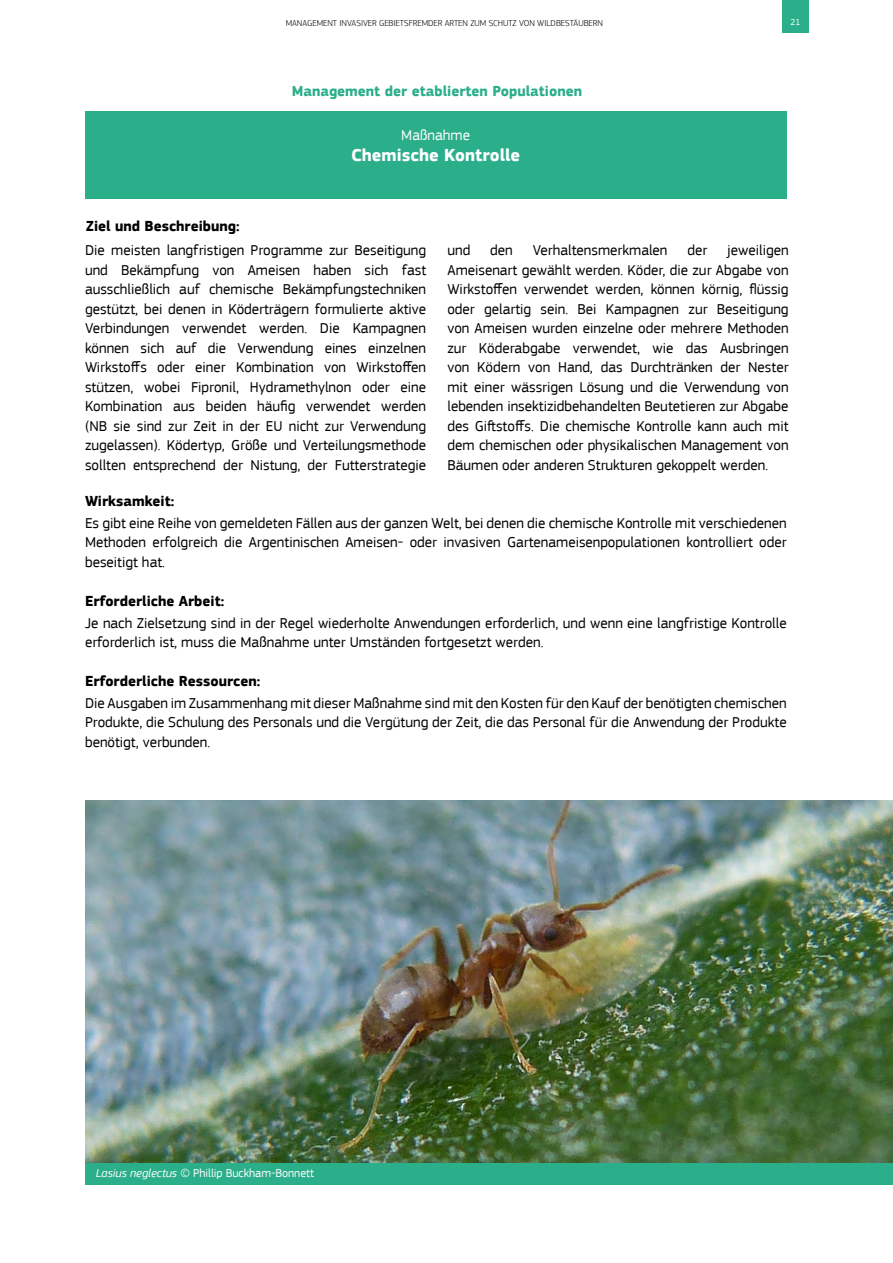
<style>
.page{position:relative;width:893px;height:1263px;background:#fff}
.page>*{position:absolute;margin:0;border:0;box-sizing:border-box;transform-origin:0 0}
.t1{font:700 18px "EC Square Sans Pro";color:#fff}
.t2{font:15px/19.5px "EC Square Sans Pro";color:#000;text-align:justify}
.t3{font:700 15px "EC Square Sans Pro";color:#000}
.t4{font:700 15px "EC Square Sans Pro";color:#2bae8a}
.t5{font:15px "EC Square Sans Pro";color:#fefefe}
.t6{font:12px "EC Square Sans Pro";color:#fff}
.t7{font:300 9px "EC Square Sans Pro";color:#000}
.t8{font:9px "EC Square Sans Pro";color:#fff}
.s1{font-style:italic}
</style>
<div class="page">
<div style="left:782px;top:0;width:27px;height:33px;background:#2bae8a"></div>
<div style="left:85px;top:111px;width:702px;height:88px;background:#2bae8a"></div>
<img style="left:85px;top:800px;width:808px;height:363px">
<div style="left:85px;top:1163px;width:808px;height:22px;background:#2bae8a"></div>
<p class="t7" style="left:286px;top:18px;width:319px">MANAGEMENT INVASIVER GEBIETSFREMDER ARTEN ZUM SCHUTZ VON WILDBESTÄUBERN</p>
<p class="t8" style="left:791px;top:17px;width:12px">21</p>
<p class="t4" style="left:292px;top:82px;width:292px">Management der etablierten Populationen</p>
<p class="t3" style="left:86px;top:217px;width:155px">Ziel und Beschreibung:</p>
<p class="t5" style="left:401px;top:126px;width:70px">Maßnahme</p>
<p class="t1" style="left:351px;top:144px;width:170px">Chemische Kontrolle</p>
<p class="t2" style="left:85px;top:240px;width:343px">Die meisten langfristigen Programme zur Beseitigung und Bekämpfung von Ameisen haben sich fast ausschließlich auf chemische Bekämpfungstechniken gestützt, bei denen in Köderträgern formulierte aktive Verbindungen verwendet werden. Die Kampagnen können sich auf die Verwendung eines einzelnen Wirkstoffs oder einer Kombination von Wirkstoffen stützen, wobei Fipronil, Hydramethylnon oder eine Kombination aus beiden häufig verwendet werden (NB sie sind zur Zeit in der EU nicht zur Verwendung zugelassen). Ködertyp, Größe und Verteilungsmethode sollten entsprechend der Nistung, der Futterstrategie</p>
<p class="t2" style="left:447px;top:240px;width:24px">und</p>
<p class="t2" style="left:490px;top:240px;width:24px">den</p>
<p class="t2" style="left:533px;top:240px;width:136px">Verhaltensmerkmalen</p>
<p class="t2" style="left:687px;top:240px;width:21px">der</p>
<p class="t2" style="left:447px;top:240px;width:343px;text-indent:280px">jeweiligen Ameisenart gewählt werden. Köder, die zur Abgabe von Wirkstoffen verwendet werden, können körnig, flüssig oder gelartig sein. Bei Kampagnen zur Beseitigung von Ameisen wurden einzelne oder mehrere Methoden zur Köderabgabe verwendet, wie das Ausbringen von Ködern von Hand, das Durchtränken der Nester mit einer wässrigen Lösung und die Verwendung von lebenden insektizidbehandelten Beutetieren zur Abgabe des Giftstoffs. Die chemische Kontrolle kann auch mit dem chemischen oder physikalischen Management von Bäumen oder anderen Strukturen gekoppelt werden.</p>
<p class="t3" style="left:85px;top:492px;width:91px">Wirksamkeit:</p>
<p class="t2" style="left:85px;top:513px;width:703px">Es gibt eine Reihe von gemeldeten Fällen aus der ganzen Welt, bei denen die chemische Kontrolle mit verschiedenen Methoden erfolgreich die Argentinischen Ameisen- oder invasiven Gartenameisenpopulationen kontrolliert oder beseitigt hat.</p>
<p class="t3" style="left:85px;top:592px;width:141px">Erforderliche Arbeit:</p>
<p class="t2" style="left:85px;top:613px;width:703px">Je nach Zielsetzung sind in der Regel wiederholte Anwendungen erforderlich, und wenn eine langfristige Kontrolle erforderlich ist, muss die Maßnahme unter Umständen fortgesetzt werden.</p>
<p class="t3" style="left:85px;top:672px;width:177px">Erforderliche Ressourcen:</p>
<p class="t2" style="left:85px;top:693px;width:703px">Die Ausgaben im Zusammenhang mit dieser Maßnahme sind mit den Kosten für den Kauf der benötigten chemischen Produkte, die Schulung des Personals und die Vergütung der Zeit, die das Personal für die Anwendung der Produkte benötigt, verbunden.</p>
<p class="t6" style="left:96px;top:1166px;width:220px"><span class="s1">Lasius neglectus</span> © Phillip Buckham-Bonnett</p>
</div>
